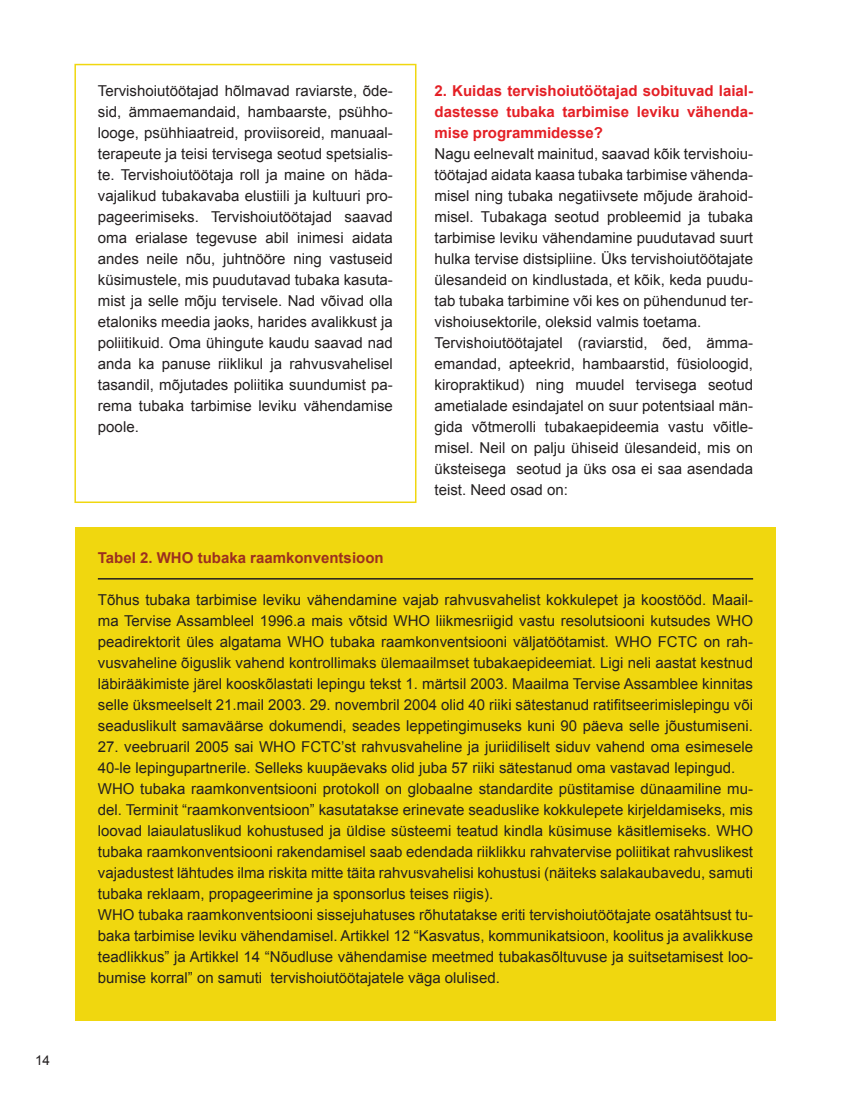
<style>
.page{position:relative;width:851px;height:1106px;background:#fff}
.page>*{position:absolute;margin:0;border:0;box-sizing:border-box;transform-origin:0 0}
.t1{font:15px/21px "Arial";color:#231f20;text-align:justify}
.t2{font:700 15px/21px "Arial";color:#e41f25;text-align:justify}
.t3{font:700 15px "Arial";color:#9b2f20}
.t4{font:13.5px "Arial";color:#231f20}
</style>
<div class="page">
<div style="left:75px;top:527px;width:700px;height:493px;background:#f0d70f"></div>
<hr style="left:98px;top:578px;width:655px;height:1px;background:#231f20">
<div style="left:74px;top:64px;width:342px;height:439px;border:2px solid #f0d70f"></div>
<p class="t4" style="left:35px;top:1053px;width:17px">14</p>
<p class="t1" style="left:98px;top:80px;width:296px">Tervishoiutöötajad hõlmavad raviarste, õde&shy;sid, ämmaemandaid, hambaarste, psühho&shy;looge, psühhiaatreid, proviisoreid, manuaal&shy;terapeute ja teisi tervisega seotud spetsialis&shy;te. Tervishoiutöötaja roll ja maine on häda&shy;vajalikud tubakavaba elustiili ja kultuuri pro&shy;pageerimiseks. Tervishoiutöötajad saavad oma erialase tegevuse abil inimesi aidata andes neile nõu, juhtnööre ning vastuseid küsimustele, mis puudutavad tubaka kasuta&shy;mist ja selle mõju tervisele. Nad võivad olla etaloniks meedia jaoks, harides avalikkust ja poliitikuid. Oma ühingute kaudu saavad nad anda ka panuse riiklikul ja rahvusvahelisel tasandil, mõjutades poliitika suundumist pa&shy;rema tubaka tarbimise leviku vähendamise poole.</p>
<p class="t2" style="left:434px;top:80px;width:320px">2. Kuidas tervishoiutöötajad sobituvad laial&shy;dastesse tubaka tarbimise leviku vähenda&shy;mise programmidesse?</p>
<p class="t1" style="left:434px;top:143px;width:320px;text-align:left">Nagu eelnevalt mainitud, saavad kõik tervishoiu&shy;töötajad aidata kaasa tubaka tarbimise vähenda&shy;misel ning tubaka negatiivsete mõjude ärahoid&shy;misel. Tubakaga seotud probleemid ja tubaka tarbimise leviku vähendamine puudutavad suurt hulka tervise distsipliine. Üks tervishoiutöötajate ülesandeid on kindlustada, et kõik, keda puudu&shy;tab tubaka tarbimine või kes on pühendunud ter&shy;vishoiusektorile, oleksid valmis toetama.<br>Tervishoiutöötajatel (raviarstid, õed, ämma&shy;emandad, apteekrid, hambaarstid, füsioloogid, kiropraktikud) ning muudel tervisega seotud ametialade esindajatel on suur potentsiaal män&shy;gida võtmerolli tubakaepideemia vastu võitle&shy;misel. Neil on palju ühiseid ülesandeid, mis on üksteisega seotud ja üks osa ei saa asendada teist. Need osad on:</p>
<p class="t3" style="left:98px;top:549px;width:287px">Tabel 2. WHO tubaka raamkonventsioon</p>
<p class="t1" style="left:98px;top:589px;width:656px">Tõhus tubaka tarbimise leviku vähendamine vajab rahvusvahelist kokkulepet ja koostööd. Maail&shy;ma Tervise Assambleel 1996.a mais võtsid WHO liikmesriigid vastu resolutsiooni kutsudes WHO peadirektorit üles algatama WHO tubaka raamkonventsiooni väljatöötamist. WHO FCTC on rah&shy;vusvaheline õiguslik vahend kontrollimaks ülemaailmset tubakaepideemiat. Ligi neli aastat kestnud läbirääkimiste järel kooskõlastati lepingu tekst 1. märtsil 2003. Maailma Tervise Assamblee kinnitas selle üksmeelselt 21.mail 2003. 29. novembril 2004 olid 40 riiki sätestanud ratifitseerimislepingu või seaduslikult samaväärse dokumendi, seades leppetingimuseks kuni 90 päeva selle jõustumiseni.</p>
<p class="t1" style="left:98px;top:736px;width:656px;text-align:left">27. veebruaril 2005 sai WHO FCTC’st rahvusvaheline ja juriidiliselt siduv vahend oma esimesele 40-le lepingupartnerile. Selleks kuupäevaks olid juba 57 riiki sätestanud oma vastavad lepingud.<br>WHO tubaka raamkonventsiooni protokoll on globaalne standardite püstitamise dünaamiline mu&shy;del. Terminit “raamkonventsioon” kasutatakse erinevate seaduslike kokkulepete kirjeldamiseks, mis loovad laiaulatuslikud kohustused ja üldise süsteemi teatud kindla küsimuse käsitlemiseks. WHO tubaka raamkonventsiooni rakendamisel saab edendada riiklikku rahvatervise poliitikat rahvuslikest vajadustest lähtudes ilma riskita mitte täita rahvusvahelisi kohustusi (näiteks salakaubavedu, samuti tubaka reklaam, propageerimine ja sponsorlus teises riigis).<br>WHO tubaka raamkonventsiooni sissejuhatuses rõhutatakse eriti tervishoiutöötajate osatähtsust tu&shy;baka tarbimise leviku vähendamisel. Artikkel 12 “Kasvatus, kommunikatsioon, koolitus ja avalikkuse teadlikkus” ja Artikkel 14 “Nõudluse vähendamise meetmed tubakasõltuvuse ja suitsetamisest loo&shy;bumise korral” on samuti tervishoiutöötajatele väga olulised.</p>
</div>
